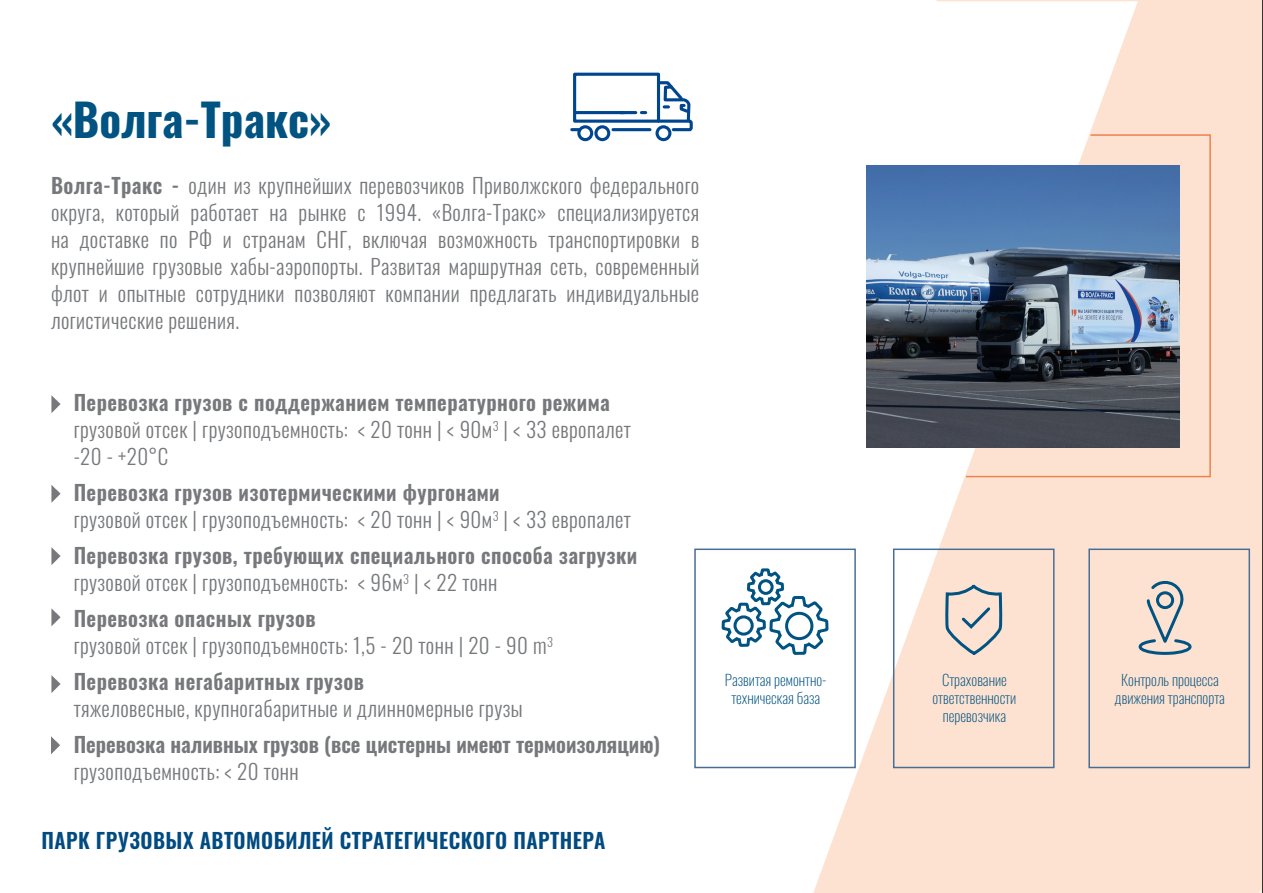
<style>
.page{position:relative;width:1263px;height:893px;background:#fff}
.page>*{position:absolute;margin:0;border:0;box-sizing:border-box;transform-origin:0 0}
.t1{font:700 45px "Oswald";color:#015381}
.t2{font:300 21px/27px "Oswald";letter-spacing:.02em;color:#76787b;text-align:justify}
.t3{font:600 21px "Oswald";letter-spacing:.02em;color:#76787b}
.t4{font:600 21px/27px "Oswald";color:#76787b}
.t5{font:600 21px "Oswald";letter-spacing:.02em;color:#004b81}
.t6{font:200 15px/18px "Oswald";color:#015381;text-align:center}
.s1{font-weight:600}
.s2{font-weight:300}
</style>
<div class="page">
<svg style="left:813px;top:0;width:449px;height:893px;fill:#fde2d1"></svg>
<svg style="left:964px;top:134px;width:247px;height:344px"></svg>
<img style="left:866px;top:165px;width:313px;height:282px">
<hr style="left:1262px;top:0;width:1px;height:893px;background:#1b1513">
<div style="left:573px;top:73px;width:87px;height:50px;border:3px solid #00468e"></div>
<hr style="left:576px;top:111px;width:60px;height:3px;background:#00468e">
<svg style="left:641px;top:111px;width:5px;height:3px"></svg>
<svg style="left:572px;top:128px;width:6px;height:3px"></svg>
<hr style="left:613px;top:128px;width:37px;height:3px;background:#00468e">
<svg style="left:655px;top:80px;width:38px;height:53px"></svg>
<div style="left:594px;top:125px;width:16px;height:16px;border:3px solid #00468e;border-radius:50%"></div>
<div style="left:577px;top:125px;width:16px;height:16px;border:3px solid #00468e;border-radius:50%"></div>
<div style="left:655px;top:125px;width:16px;height:16px;border:3px solid #00468e;border-radius:50%"></div>
<div style="left:694px;top:549px;width:162px;height:219px;border:2px solid #496e96"></div>
<div style="left:893px;top:549px;width:161px;height:219px;border:2px solid #496e96"></div>
<div style="left:1088px;top:549px;width:162px;height:219px;border:2px solid #496e96"></div>
<svg style="left:720px;top:465px;width:110px;height:280px"></svg>
<svg style="left:944px;top:582px;width:59px;height:75px;background:#d4cac4"></svg>
<svg style="left:1137px;top:579px;width:56px;height:77px;background:#cec7c2"></svg>
<svg style="left:51px;top:395px;width:9px;height:18px"></svg>
<svg style="left:51px;top:485px;width:9px;height:18px"></svg>
<svg style="left:51px;top:547px;width:9px;height:18px"></svg>
<svg style="left:51px;top:608px;width:9px;height:18px"></svg>
<svg style="left:51px;top:675px;width:9px;height:18px"></svg>
<svg style="left:51px;top:736px;width:9px;height:18px"></svg>
<p class="t1" style="left:51px;top:96px;width:282px">«Волга-Тракс»</p>
<p class="t2" style="left:51px;top:170px;width:650px"><span class="s1">Волга-Тракс -</span> один из крупнейших перевозчиков Приволжского федерального округа, который работает на рынке с 1994. «Волга-Тракс» специализируется на доставке по РФ и странам СНГ, включая возможность транспортировки в крупнейшие грузовые хабы-аэропорты. Развитая маршрутная сеть, современный флот и опытные сотрудники позволяют компании предлагать индивидуальные логистические решения.</p>
<p class="t3" style="left:74px;top:384px;width:538px">Перевозка грузов с поддержанием температурного режима</p>
<p class="t2" style="left:74px;top:414px;width:559px">грузовой отсек | грузоподъемность: &lt; 20 тонн | &lt; 90м<sup>3</sup> | &lt; 33 европалет -20 - +20°C</p>
<p class="t3" style="left:74px;top:474px;width:428px">Перевозка грузов изотермическими фургонами</p>
<p class="t2" style="left:74px;top:504px;width:559px">грузовой отсек | грузоподъемность: &lt; 20 тонн | &lt; 90м<sup>3</sup> | &lt; 33 европалет</p>
<p class="t3" style="left:74px;top:537px;width:565px">Перевозка грузов, требующих специального способа загрузки</p>
<p class="t2" style="left:74px;top:567px;width:425px">грузовой отсек | грузоподъемность: &lt; 96м<sup>3</sup> | &lt; 22 тонн</p>
<p class="t3" style="left:74px;top:600px;width:243px">Перевозка опасных грузов</p>
<p class="t2" style="left:74px;top:630px;width:481px">грузовой отсек | грузоподъемность: 1,5 - 20 тонн | 20 - 90 m<sup>3</sup></p>
<p class="t3" style="left:74px;top:663px;width:292px">Перевозка негабаритных грузов</p>
<p class="t2" style="left:74px;top:693px;width:450px">тяжеловесные, крупногабаритные и длинномерные грузы</p>
<p class="t4" style="left:74px;top:729px;width:588px">Перевозка наливных грузов (все цистерны имеют термoизоляцию) <span class="s2">грузоподъемность: &lt; 20 тонн</span></p>
<p class="t5" style="left:41px;top:822px;width:565px">ПАРК ГРУЗОВЫХ АВТОМОБИЛЕЙ СТРАТЕГИЧЕСКОГО ПАРТНЕРА</p>
<p class="t6" style="left:725px;top:669px;width:103px">Развитая ремонтно&shy;техническая база</p>
<p class="t6" style="left:932px;top:669px;width:85px">Страхование ответственности перевозчика</p>
<p class="t6" style="left:1115px;top:669px;width:111px">Контроль процесса движения транспорта</p>
</div>
